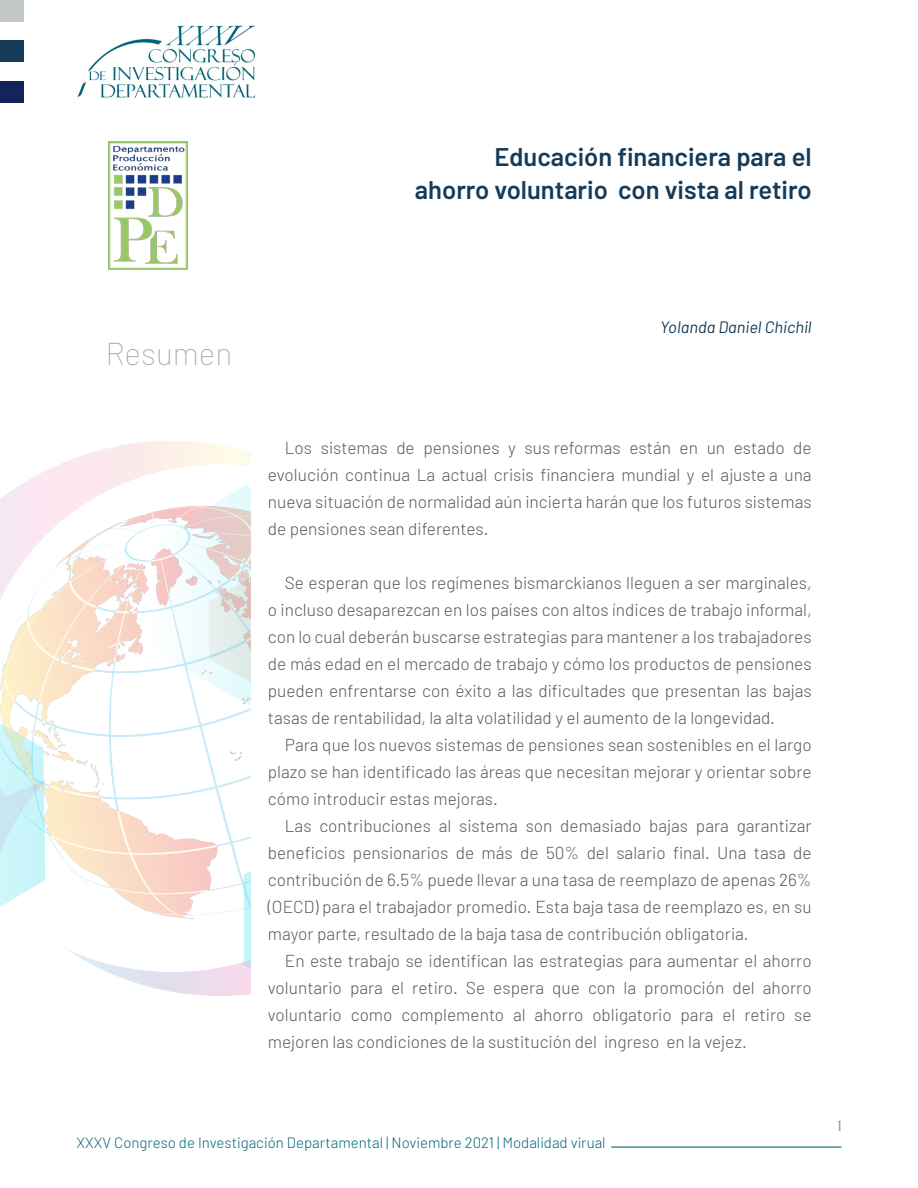
<style>
.page{position:relative;width:918px;height:1188px;background:#fff}
.page>*{position:absolute;margin:0;border:0;box-sizing:border-box;transform-origin:0 0}
.Bibliografía{font:100 31.5px "Barlow";color:#9ba5b0}
.t1{font:600 25.5px/33px "Barlow";color:#143b59;text-align:right}
.primer_parrafo{font:300 17.25px/27px "Barlow";color:#55595a;text-align:justify}
.t2{font:italic 16.5px "Barlow";color:#143b59}
.t3{font:300 15px "Barlow";color:#006678}
.t4{font:15px "Linotype Aperto";color:#7f8386}
</style>
<div class="page">
<hr style="left:611px;top:1147px;width:230px;height:1px;background:#006678">
<img style="left:77px;top:26px;width:178px;height:72px">
<img style="left:0;top:441px;width:251px;height:555px">
<img style="left:108px;top:141px;width:79px;height:128px">
<div style="left:0;top:0;width:24px;height:21px;background:#c2c9c7"></div>
<div style="left:0;top:40px;width:24px;height:21px;background:#143b59"></div>
<div style="left:0;top:81px;width:24px;height:22px;background:#142359"></div>
<p class="t1" style="left:415px;top:140px;width:398px">Educación financiera para el ahorro voluntario con vista al retiro</p>
<p class="Bibliografía" style="left:105px;top:334px;width:129px">Resumen</p>
<p class="t2" style="left:660px;top:316px;width:153px">Yolanda Daniel Chichil</p>
<p class="primer_parrafo" style="left:268px;top:434px;width:545px;text-indent:17px">Los sistemas de pensiones y sus reformas están en un estado de evolución continua La actual crisis financiera mundial y el ajuste a una nueva situación de normalidad aún incierta harán que los futuros sistemas de pensiones sean diferentes.</p>
<p class="primer_parrafo" style="left:268px;top:569px;width:545px;text-indent:17px">Se esperan que los regímenes bismarckianos lleguen a ser marginales, o incluso desaparezcan en los países con altos índices de trabajo informal, con lo cual deberán buscarse estrategias para mantener a los trabajadores de más edad en el mercado de trabajo y cómo los productos de pensiones pueden enfrentarse con éxito a las dificultades que presentan las bajas tasas de rentabilidad, la alta volatilidad y el aumento de la longevidad.</p>
<p class="primer_parrafo" style="left:268px;top:731px;width:545px;text-indent:17px">Para que los nuevos sistemas de pensiones sean sostenibles en el largo plazo se han identificado las áreas que necesitan mejorar y orientar sobre cómo introducir estas mejoras.</p>
<p class="primer_parrafo" style="left:268px;top:812px;width:545px;text-indent:17px">Las contribuciones al sistema son demasiado bajas para garantizar beneficios pensionarios de más de 50% del salario final. Una tasa de contribución de 6.5% puede llevar a una tasa de reemplazo de apenas 26% (OECD) para el trabajador promedio. Esta baja tasa de reemplazo es, en su mayor parte, resultado de la baja tasa de contribución obligatoria.</p>
<p class="primer_parrafo" style="left:268px;top:947px;width:545px;text-indent:17px">En este trabajo se identifican las estrategias para aumentar el ahorro voluntario para el retiro. Se espera que con la promoción del ahorro voluntario como complemento al ahorro obligatorio para el retiro se mejoren las condiciones de la sustitución del ingreso en la vejez.</p>
<p class="t3" style="left:77px;top:1133px;width:531px">XXXV Congreso de Investigación Departamental | Noviembre 2021 | Modalidad virual</p>
<p class="t4" style="left:838px;top:1117px;width:5px">1</p>
</div>
